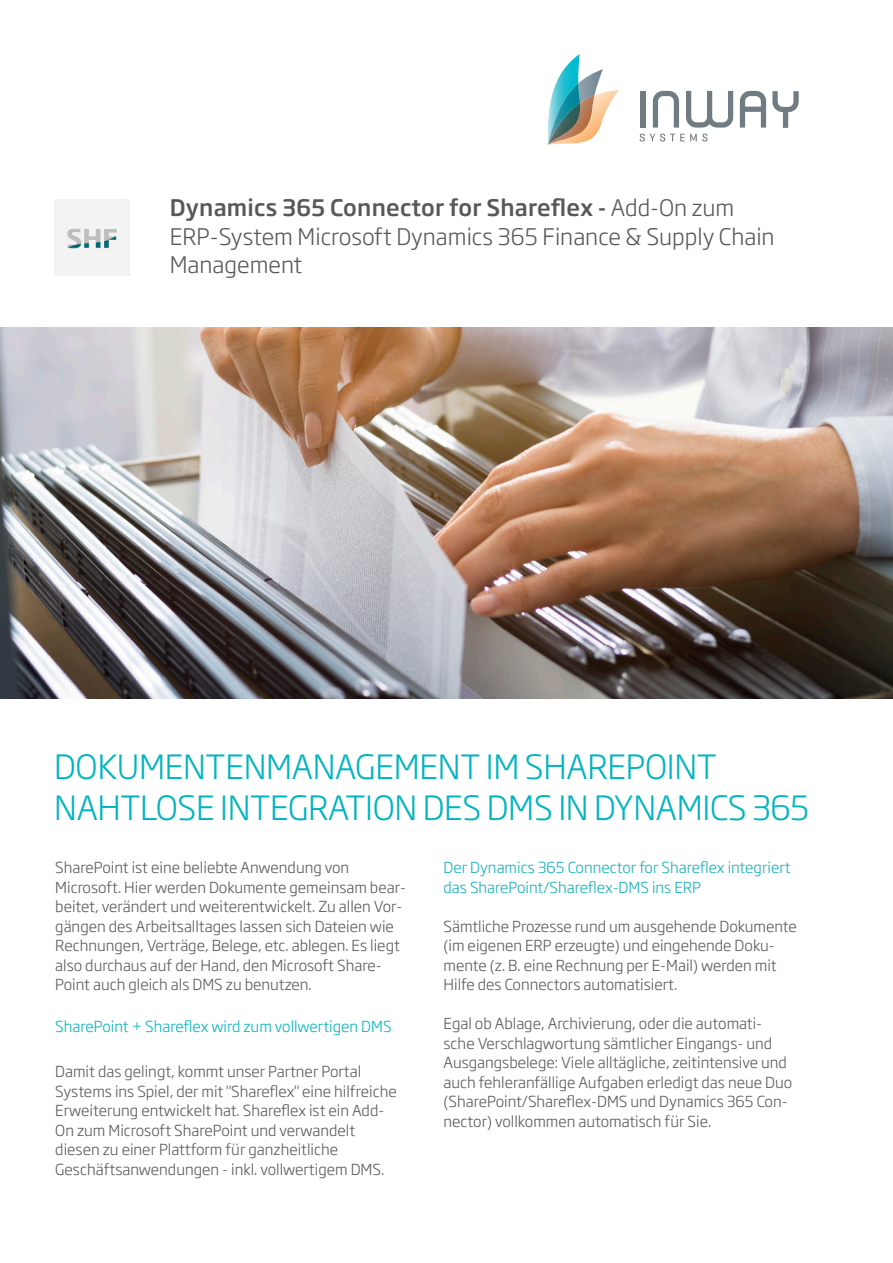
<style>
.page{position:relative;width:893px;height:1263px;background:#fff}
.page>*{position:absolute;margin:0;border:0;box-sizing:border-box;transform-origin:0 0}
.t1{font:300 33px/40.5px "Soho Gothic Pro";letter-spacing:-.01em;color:#00b4bf}
.t2{font:300 22.5px/28.5px "Soho Gothic Pro";color:#57585a}
.t3{font:300 15px/19.5px "Soho Gothic Pro";color:#57585a}
.t4{font:300 15px/19.5px "Soho Gothic Pro";color:#14afbc}
.t5{font:300 15px "Soho Gothic Pro";color:#00b4bf}
.s1{font-weight:500}
</style>
<div class="page">
<div style="left:641px;top:91px;width:5px;height:37px;background:#717b82"></div>
<svg style="left:653px;top:91px;width:26px;height:37px"></svg>
<svg style="left:686px;top:91px;width:47px;height:37px"></svg>
<svg style="left:740px;top:91px;width:26px;height:37px"></svg>
<svg style="left:772px;top:91px;width:27px;height:37px"></svg>
<svg style="left:640px;top:134px;width:67px;height:8px"></svg>
<img style="left:547px;top:54px;width:33px;height:86px">
<svg style="left:548px;top:69px;width:71px;height:67px"></svg>
<img style="left:548px;top:83px;width:32px;height:12px">
<img style="left:548px;top:95px;width:46px;height:48px">
<img style="left:548px;top:103px;width:32px;height:42px">
<img style="left:0;top:328px;width:893px;height:370px">
<img style="left:54px;top:200px;width:76px;height:76px">
<h2 class="t2" style="left:170px;top:192px;width:606px"><span class="s1">Dynamics 365 Connector for Shareflex -</span> Add-On zum<br>ERP-System Microsoft Dynamics 365 Finance &amp; Supply Chain<br>Management</h2>
<h1 class="t1" style="left:54px;top:745px;width:757px">DOKUMENTENMANAGEMENT IM SHAREPOINT<br>NAHTLOSE INTEGRATION DES DMS IN DYNAMICS 365</h1>
<p class="t3" style="left:55px;top:857px;width:352px">SharePoint ist eine beliebte Anwendung von Microsoft. Hier werden Dokumente gemeinsam bear&shy;beitet, verändert und weiterentwickelt. Zu allen Vor&shy;gängen des Arbeitsalltages lassen sich Dateien wie Rechnungen, Verträge, Belege, etc. ablegen. Es liegt also durchaus auf der Hand, den Microsoft Share-Point auch gleich als DMS zu benutzen.</p>
<p class="t5" style="left:55px;top:1015px;width:338px">SharePoint + Shareflex wird zum vollwertigen DMS</p>
<p class="t3" style="left:55px;top:1061px;width:343px">Damit das gelingt, kommt unser Partner Portal Systems ins Spiel, der mit "Shareflex" eine hilfreiche Erweiterung entwickelt hat. Shareflex ist ein Add-On zum Microsoft SharePoint und verwandelt diesen zu einer Plattform für ganzheitliche Geschäftsanwendungen - inkl. vollwertigem DMS.</p>
<p class="t4" style="left:444px;top:857px;width:349px">Der Dynamics 365 Connector for Shareflex integriert das SharePoint/Shareflex-DMS ins ERP</p>
<p class="t3" style="left:444px;top:915px;width:355px">Sämtliche Prozesse rund um ausgehende Dokumente (im eigenen ERP erzeugte) und eingehende Doku&shy;mente (z. B. eine Rechnung per E-Mail) werden mit Hilfe des Connectors automatisiert.</p>
<p class="t3" style="left:444px;top:1013px;width:350px">Egal ob Ablage, Archivierung, oder die automati&shy;sche Verschlagwortung sämtlicher Eingangs- und Ausgangsbelege: Viele alltägliche, zeitintensive und auch fehleranfällige Aufgaben erledigt das neue Duo (SharePoint/Shareflex-DMS und Dynamics 365 Con&shy;nector) vollkommen automatisch für Sie.</p>
</div>
